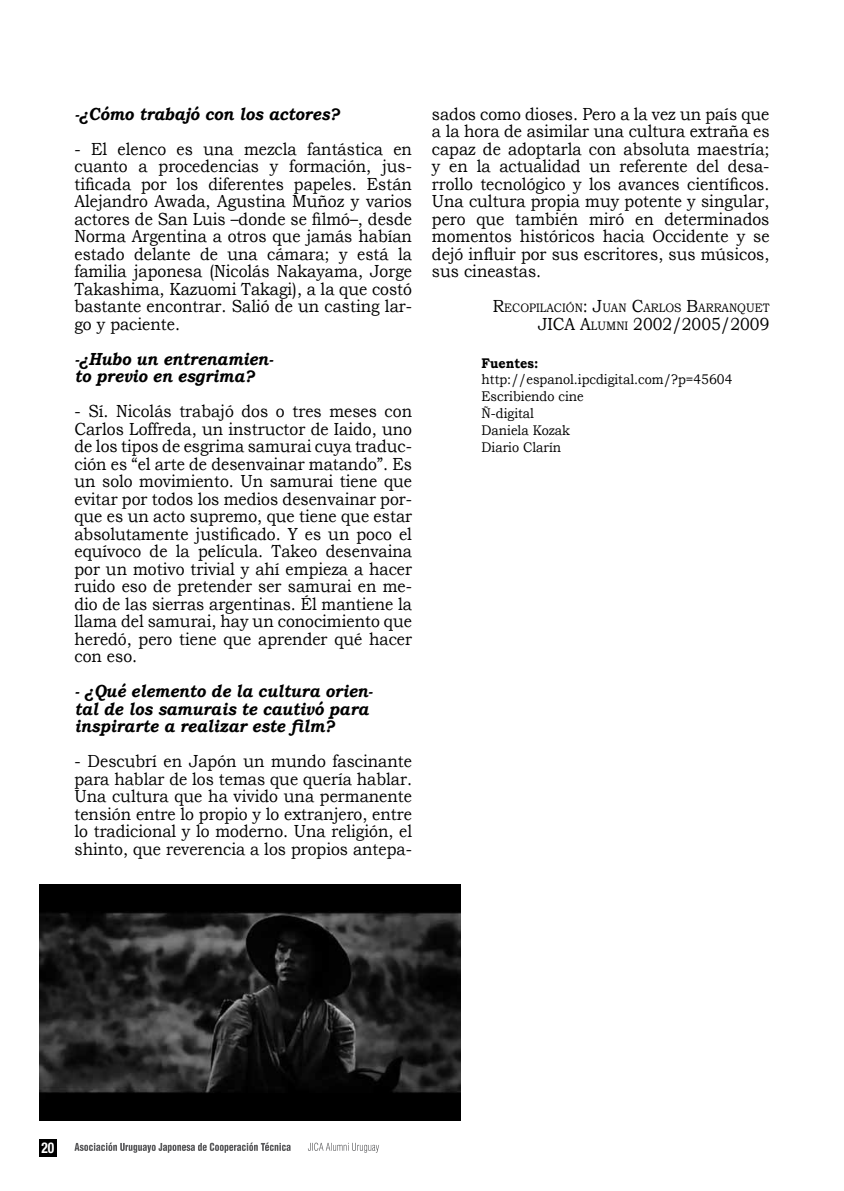
<style>
.page{position:relative;width:844px;height:1191px;background:#fff}
.page>*{position:absolute;margin:0;border:0;box-sizing:border-box;transform-origin:0 0}
.t1{font:17.5px/17.5px "Bookman Old Style";color:#000;text-align:justify;scale:.9 1}
.t2{font:italic 700 17.5px/17.5px "Bookman Old Style";color:#000;scale:.9 1}
.t3{font:17.5px "Bookman Old Style";color:#000;scale:.9 1}
.t4{font:700 condensed 14.88px "Helvetica Neue LT Std";color:#fff;scale:.9 1}
.t5{font:14px/16.8px "Bookman Old Style";color:#000;scale:.9 1}
.t6{font:700 14px "Bookman Old Style";color:#000;scale:.9 1}
.t7{font:12.25px "Bookman Old Style";color:#000;scale:.9 1}
.s1{font-size:17.5px}
.s2{font-size:12.25px}
</style>
<div class="page">
<svg style="left:308px;top:1142px;width:71px;height:10px"></svg>
<svg style="left:74px;top:1142px;width:216px;height:10px"></svg>
<div style="left:39px;top:1139px;width:18px;height:17px;background:#000"></div>
<img style="left:39px;top:884px;width:421px;height:236px">
<p class="t2" style="left:74px;top:105px;width:296px">-¿Cómo trabajó con los actores?</p>
<p class="t1" style="left:74px;top:140px;width:376px">- El elenco es una mezcla fantástica en cuanto a procedencias y formación, jus&shy;tificada por los diferentes papeles. Están Alejandro Awada, Agustina Muñoz y varios actores de San Luis –donde se filmó–, desde Norma Argentina a otros que jamás habían estado delante de una cámara; y está la familia japonesa (Nicolás Nakayama, Jorge Takashima, Kazuomi Takagi), a la que costó bastante encontrar. Salió de un casting lar&shy;go y paciente.</p>
<p class="t2" style="left:74px;top:350px;width:222px">-¿Hubo un entrenamien&shy;to previo en esgrima?</p>
<p class="t1" style="left:74px;top:402px;width:376px">- Sí. Nicolás trabajó dos o tres meses con Carlos Loffreda, un instructor de Iaido, uno de los tipos de esgrima samurai cuya traduc&shy;ción es “el arte de desenvainar matando”. Es un solo movimiento. Un samurai tiene que evitar por todos los medios desenvainar por&shy;que es un acto supremo, que tiene que estar absolutamente justificado. Y es un poco el equívoco de la película. Takeo desenvaina por un motivo trivial y ahí empieza a hacer ruido eso de pretender ser samurai en me&shy;dio de las sierras argentinas. Él mantiene la llama del samurai, hay un conocimiento que heredó, pero tiene que aprender qué hacer con eso.</p>
<p class="t2" style="left:74px;top:682px;width:332px">- ¿Qué elemento de la cultura orien&shy;tal de los samurais te cautivó para inspirarte a realizar este film?</p>
<p class="t1" style="left:74px;top:752px;width:376px">- Descubrí en Japón un mundo fascinante para hablar de los temas que quería hablar.<br>Una cultura que ha vivido una permanente tensión entre lo propio y lo extranjero, entre lo tradicional y lo moderno. Una religión, el shinto, que reverencia a los propios antepa-</p>
<p class="t1" style="left:432px;top:105px;width:376px">sados como dioses. Pero a la vez un país que a la hora de asimilar una cultura extraña es capaz de adoptarla con absoluta maestría; y en la actualidad un referente del desa&shy;rrollo tecnológico y los avances científicos.<br>Una cultura propia muy potente y singular, pero que también miró en determinados momentos históricos hacia Occidente y se dejó influir por sus escritores, sus músicos, sus cineastas.</p>
<p class="t7" style="left:493px;top:300px;width:309px"><span class="s1">R</span>ECOPILACIÓN<span class="s1">: J</span>UAN <span class="s1">C</span>ARLOS <span class="s1">B</span>ARRANQUET</p>
<p class="t3" style="left:538px;top:312px;width:22px">JICA</p>
<p class="t3" style="left:580px;top:312px;width:212px">A<span class="s2">LUMNI</span> 2002/2005/2009</p>
<p class="t6" style="left:481px;top:352px;width:64px">Fuentes:</p>
<p class="t5" style="left:481px;top:371px;width:280px">http://espanol.ipcdigital.com/?p=45604<br>Escribiendo cine<br>Ñ-digital<br>Daniela Kozak<br>Diario Clarín</p>
<p class="t4" style="left:42px;top:1138px;width:16px">20</p>
</div>
